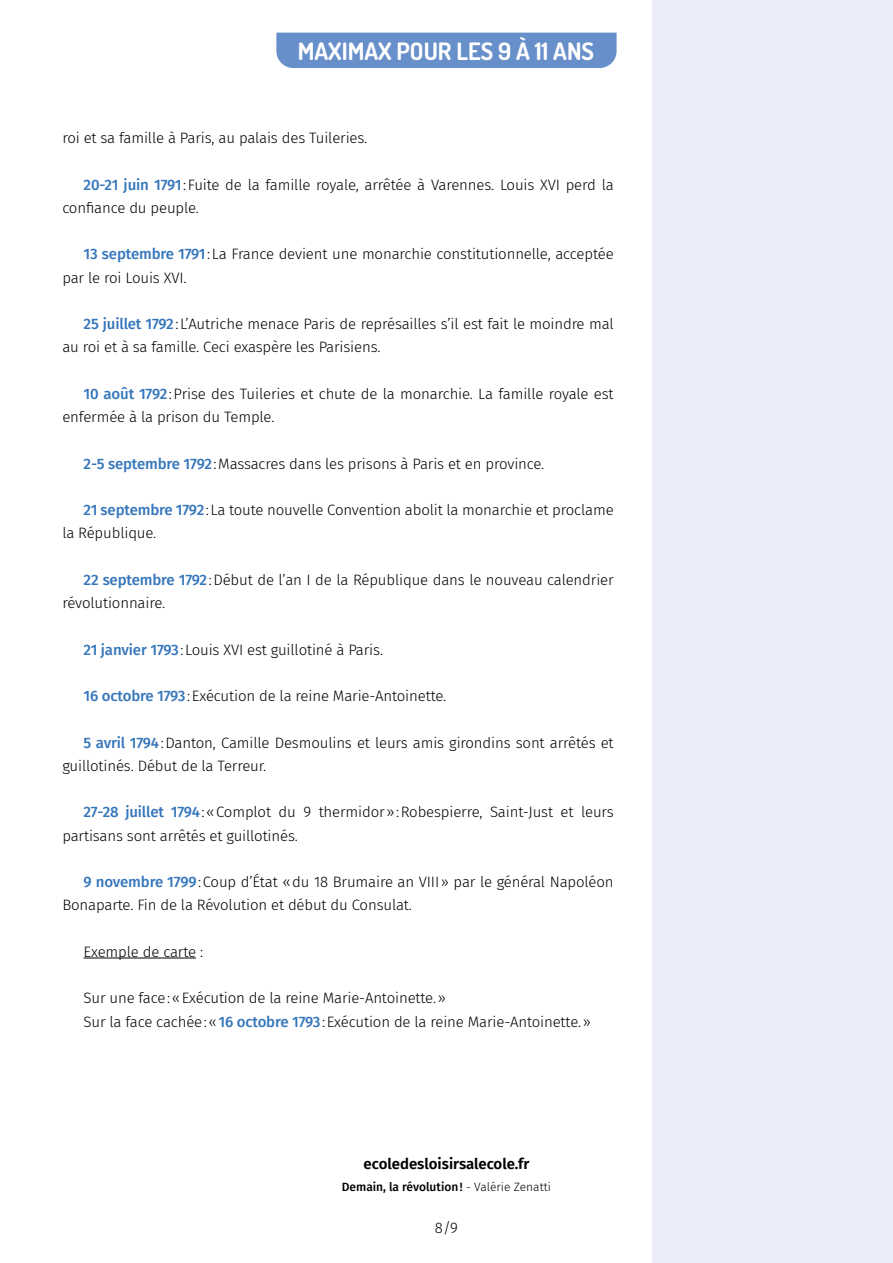
<style>
.page{position:relative;width:893px;height:1263px;background:#fff}
.page>*{position:absolute;margin:0;border:0;box-sizing:border-box;transform-origin:0 0}
.t1{font:700 24px "Dosis";color:#fff}
.t2{font:300 15px/23.2px "Fira Sans";letter-spacing:-.01em;color:#000}
.t3{font:600 15px "Fira Sans";color:#000}
.t4{font:500 12px "Fira Sans";color:#000}
.s1{font-weight:500;color:#3576bb}
.s2{font-weight:300}
</style>
<div class="page">
<div style="left:652px;top:0;width:241px;height:1263px;background:#eaedf9"></div>
<hr style="left:0;top:0;width:1px;height:1263px;background:#eaedf9">
<div style="left:276px;top:33px;width:341px;height:35px;background:#678fca"></div>
<hr style="left:84px;top:958px;width:112px;height:1px;background:#000">
<h1 class="t1" style="left:298px;top:35px;width:298px">MAXIMAX POUR LES 9 À 11 ANS</h1>
<p class="t2" style="left:62px;top:126px;width:306px">roi et sa famille à Paris, au palais des Tuileries.</p>
<p class="t2" style="left:62px;top:173px;width:553px;text-indent:21px"><span class="s1">20-21 juin 1791</span>:Fuite de la famille royale, arrêtée à Varennes. Louis XVI perd la confiance du peuple.</p>
<p class="t2" style="left:62px;top:242px;width:553px;text-indent:21px"><span class="s1">13 septembre 1791</span>:La France devient une monarchie constitutionnelle, acceptée par le roi Louis XVI.</p>
<p class="t2" style="left:62px;top:312px;width:553px;text-indent:21px"><span class="s1">25 juillet 1792</span>:L’Autriche menace Paris de représailles s’il est fait le moindre mal au roi et à sa famille. Ceci exaspère les Parisiens.</p>
<p class="t2" style="left:62px;top:382px;width:553px;text-indent:21px"><span class="s1">10 août 1792</span>:Prise des Tuileries et chute de la monarchie. La famille royale est enfermée à la prison du Temple.</p>
<p class="t2" style="left:84px;top:452px;width:462px"><span class="s1">2-5 septembre 1792</span>:Massacres dans les prisons à Paris et en province.</p>
<p class="t2" style="left:62px;top:498px;width:553px;text-indent:21px"><span class="s1">21 septembre 1792</span>:La toute nouvelle Convention abolit la monarchie et proclame la République.</p>
<p class="t2" style="left:62px;top:568px;width:553px;text-indent:21px"><span class="s1">22 septembre 1792</span>:Début de l’an I de la République dans le nouveau calendrier révolutionnaire.</p>
<p class="t2" style="left:84px;top:638px;width:301px"><span class="s1">21 janvier 1793</span>:Louis XVI est guillotiné à Paris.</p>
<p class="t2" style="left:84px;top:684px;width:364px"><span class="s1">16 octobre 1793</span>:Exécution de la reine Marie-Antoinette.</p>
<p class="t2" style="left:62px;top:731px;width:553px;text-indent:21px"><span class="s1">5 avril 1794</span>:Danton, Camille Desmoulins et leurs amis girondins sont arrêtés et guillotinés. Début de la Terreur.</p>
<p class="t2" style="left:62px;top:800px;width:553px;text-indent:21px"><span class="s1">27-28 juillet 1794</span>:«Complot du 9 thermidor»:Robespierre, Saint-Just et leurs partisans sont arrêtés et guillotinés.</p>
<p class="t2" style="left:62px;top:870px;width:553px;text-indent:21px"><span class="s1">9 novembre 1799</span>:Coup d’État «du 18 Brumaire an VIII» par le général Napoléon<br>Bonaparte. Fin de la Révolution et début du Consulat.</p>
<p class="t2" style="left:84px;top:940px;width:121px">Exemple de carte :</p>
<p class="t2" style="left:84px;top:986px;width:509px">Sur une face:«Exécution de la reine Marie-Antoinette.»<br>Sur la face cachée:«<span class="s1">16 octobre 1793</span>:Exécution de la reine Marie-Antoinette.»</p>
<p class="t3" style="left:364px;top:1151px;width:167px">ecoledesloisirsalecole.fr</p>
<p class="t4" style="left:342px;top:1177px;width:211px">Demain, la révolution! <span class="s2">- Valérie Zenatti</span></p>
<p class="t2" style="left:435px;top:1216px;width:25px">8/9</p>
</div>
